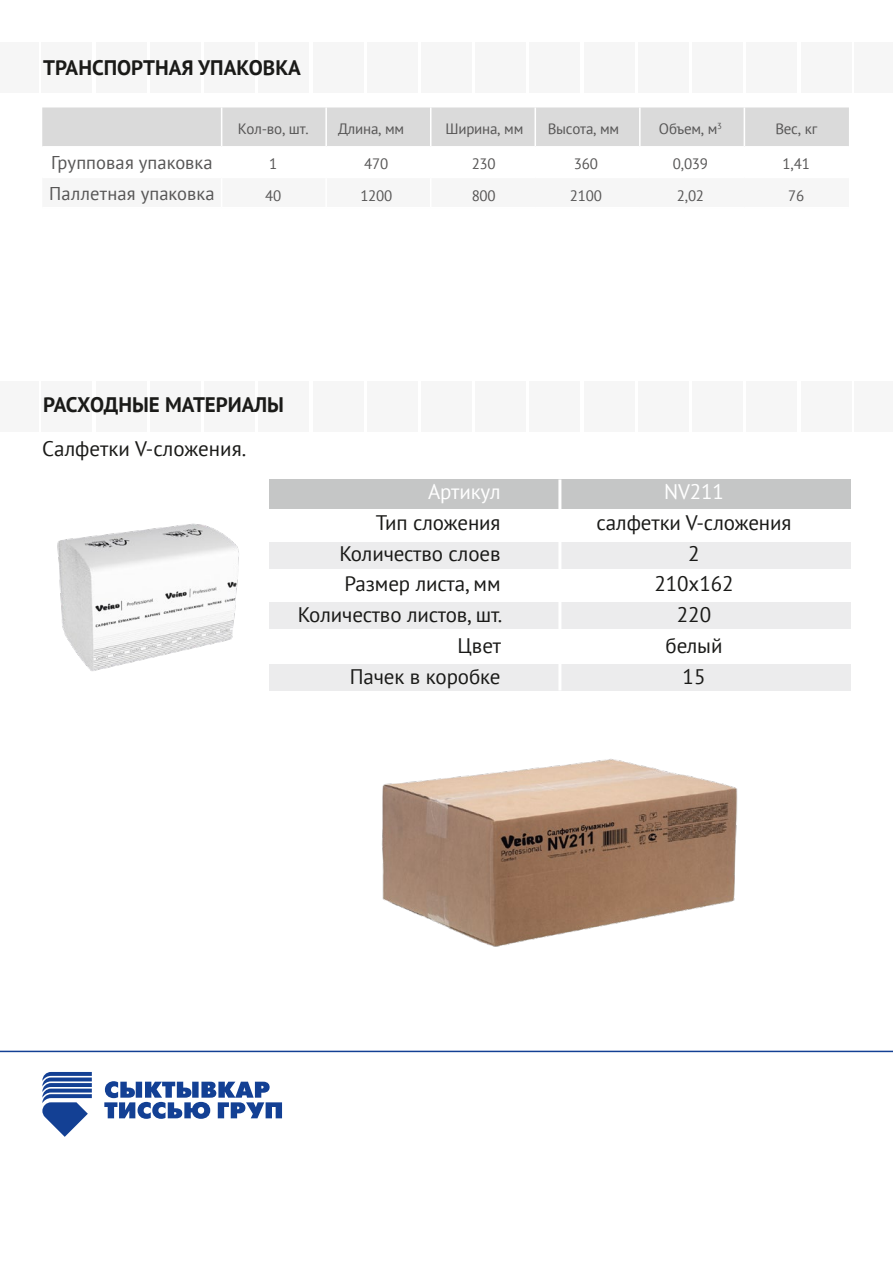
<style>
.page{position:relative;width:893px;height:1263px;background:#fff}
.page>*{position:absolute;margin:0;border:0;box-sizing:border-box;transform-origin:0 0}
.t1{font:21px/30.8px "PT Sans";letter-spacing:-.005em;color:#1a1a18;text-align:right}
.t2{font:700 21px "PT Sans";color:#1a1a18}
.t3{font:21px "PT Sans";letter-spacing:-.005em;color:#fff}
.t4{font:18.45px/30.6px "PT Sans";color:#575656}
.t5{font:15px "PT Sans";letter-spacing:-.015em;color:#575656}
</style>
<div class="page">
<img style="left:382px;top:758px;width:356px;height:189px">
<div style="left:0;top:43px;width:38px;height:50px;background:#f6f6f6"></div>
<div style="left:41px;top:43px;width:51px;height:50px;background:#f6f6f6"></div>
<div style="left:96px;top:43px;width:50px;height:50px;background:#f6f6f6"></div>
<div style="left:150px;top:43px;width:51px;height:50px;background:#f6f6f6"></div>
<div style="left:204px;top:43px;width:51px;height:50px;background:#f6f6f6"></div>
<div style="left:258px;top:43px;width:51px;height:50px;background:#f6f6f6"></div>
<div style="left:313px;top:43px;width:50px;height:50px;background:#f6f6f6"></div>
<div style="left:367px;top:43px;width:51px;height:50px;background:#f6f6f6"></div>
<div style="left:421px;top:43px;width:51px;height:50px;background:#f6f6f6"></div>
<div style="left:475px;top:43px;width:51px;height:50px;background:#f6f6f6"></div>
<div style="left:530px;top:43px;width:50px;height:50px;background:#f6f6f6"></div>
<div style="left:584px;top:43px;width:51px;height:50px;background:#f6f6f6"></div>
<div style="left:638px;top:43px;width:51px;height:50px;background:#f6f6f6"></div>
<div style="left:692px;top:43px;width:51px;height:50px;background:#f6f6f6"></div>
<div style="left:746px;top:43px;width:51px;height:50px;background:#f6f6f6"></div>
<div style="left:801px;top:43px;width:50px;height:50px;background:#f6f6f6"></div>
<div style="left:855px;top:43px;width:38px;height:50px;background:#f6f6f6"></div>
<img style="left:57px;top:523px;width:182px;height:148px">
<hr style="left:0;top:1051px;width:893px;height:1px;background:#134094">
<div style="left:0;top:381px;width:38px;height:51px;background:#f6f6f6"></div>
<div style="left:41px;top:381px;width:51px;height:51px;background:#f6f6f6"></div>
<div style="left:96px;top:381px;width:50px;height:51px;background:#f6f6f6"></div>
<div style="left:150px;top:381px;width:51px;height:51px;background:#f6f6f6"></div>
<div style="left:204px;top:381px;width:51px;height:51px;background:#f6f6f6"></div>
<div style="left:258px;top:381px;width:51px;height:51px;background:#f6f6f6"></div>
<div style="left:313px;top:381px;width:50px;height:51px;background:#f6f6f6"></div>
<div style="left:367px;top:381px;width:51px;height:51px;background:#f6f6f6"></div>
<div style="left:421px;top:381px;width:51px;height:51px;background:#f6f6f6"></div>
<div style="left:475px;top:381px;width:51px;height:51px;background:#f6f6f6"></div>
<div style="left:530px;top:381px;width:50px;height:51px;background:#f6f6f6"></div>
<div style="left:584px;top:381px;width:51px;height:51px;background:#f6f6f6"></div>
<div style="left:638px;top:381px;width:51px;height:51px;background:#f6f6f6"></div>
<div style="left:692px;top:381px;width:51px;height:51px;background:#f6f6f6"></div>
<div style="left:746px;top:381px;width:51px;height:51px;background:#f6f6f6"></div>
<div style="left:801px;top:381px;width:50px;height:51px;background:#f6f6f6"></div>
<div style="left:855px;top:381px;width:38px;height:51px;background:#f6f6f6"></div>
<div style="left:269px;top:479px;width:581px;height:30px;background:#c5c6c6"></div>
<div style="left:269px;top:542px;width:581px;height:26px;background:#ececed"></div>
<div style="left:269px;top:602px;width:581px;height:27px;background:#ececed"></div>
<div style="left:269px;top:664px;width:581px;height:26px;background:#ececed"></div>
<hr style="left:558px;top:479px;width:3px;height:211px;background:#fff">
<svg style="left:42px;top:1072px;width:50px;height:65px"></svg>
<svg style="left:104px;top:1081px;width:178px;height:38px"></svg>
<div style="left:42px;top:107px;width:807px;height:39px;background:#dadada"></div>
<p class="t2" style="left:43px;top:54px;width:259px">ТРАНСПОРТНАЯ УПАКОВКА</p>
<p class="t4" style="left:49px;top:147px;width:167px">Групповая упаковка<br>Паллетная упаковка</p>
<p class="t5" style="left:238px;top:119px;width:73px">Кол-во, шт.</p>
<p class="t5" style="left:338px;top:119px;width:68px">Длина, мм</p>
<p class="t5" style="left:445px;top:119px;width:79px">Ширина, мм</p>
<p class="t5" style="left:548px;top:119px;width:73px">Высота, мм</p>
<p class="t5" style="left:659px;top:119px;width:65px">Объем, м<sup>3</sup></p>
<p class="t5" style="left:775px;top:119px;width:43px">Вес, кг</p>
<p class="t5" style="left:269px;top:154px;width:10px">1</p>
<p class="t5" style="left:364px;top:154px;width:26px">470</p>
<p class="t5" style="left:472px;top:154px;width:26px">230</p>
<p class="t5" style="left:574px;top:154px;width:26px">360</p>
<p class="t5" style="left:673px;top:154px;width:37px">0,039</p>
<p class="t5" style="left:783px;top:154px;width:29px">1,41</p>
<p class="t5" style="left:265px;top:186px;width:18px">40</p>
<p class="t5" style="left:360px;top:186px;width:34px">1200</p>
<p class="t5" style="left:472px;top:186px;width:26px">800</p>
<p class="t5" style="left:570px;top:186px;width:34px">2100</p>
<p class="t5" style="left:677px;top:186px;width:29px">2,02</p>
<p class="t5" style="left:788px;top:186px;width:18px">76</p>
<p class="t2" style="left:43px;top:391px;width:242px">РАСХОДНЫЕ МАТЕРИАЛЫ</p>
<p class="t1" style="left:42px;top:433px;width:205px">Салфетки V-сложения.</p>
<p class="t3" style="left:428px;top:478px;width:74px">Артикул</p>
<p class="t1" style="left:298px;top:507px;width:206px">Тип сложения<br>Количество слоев<br>Размер листа, мм<br>Количество листов, шт.<br>Цвет<br>Пачек в коробке</p>
<p class="t3" style="left:664px;top:478px;width:61px">NV211</p>
<p class="t1" style="left:596px;top:506px;width:196px;text-align:center">салфетки V-сложения<br>2<br>210х162<br>220<br>белый<br>15</p>
</div>
